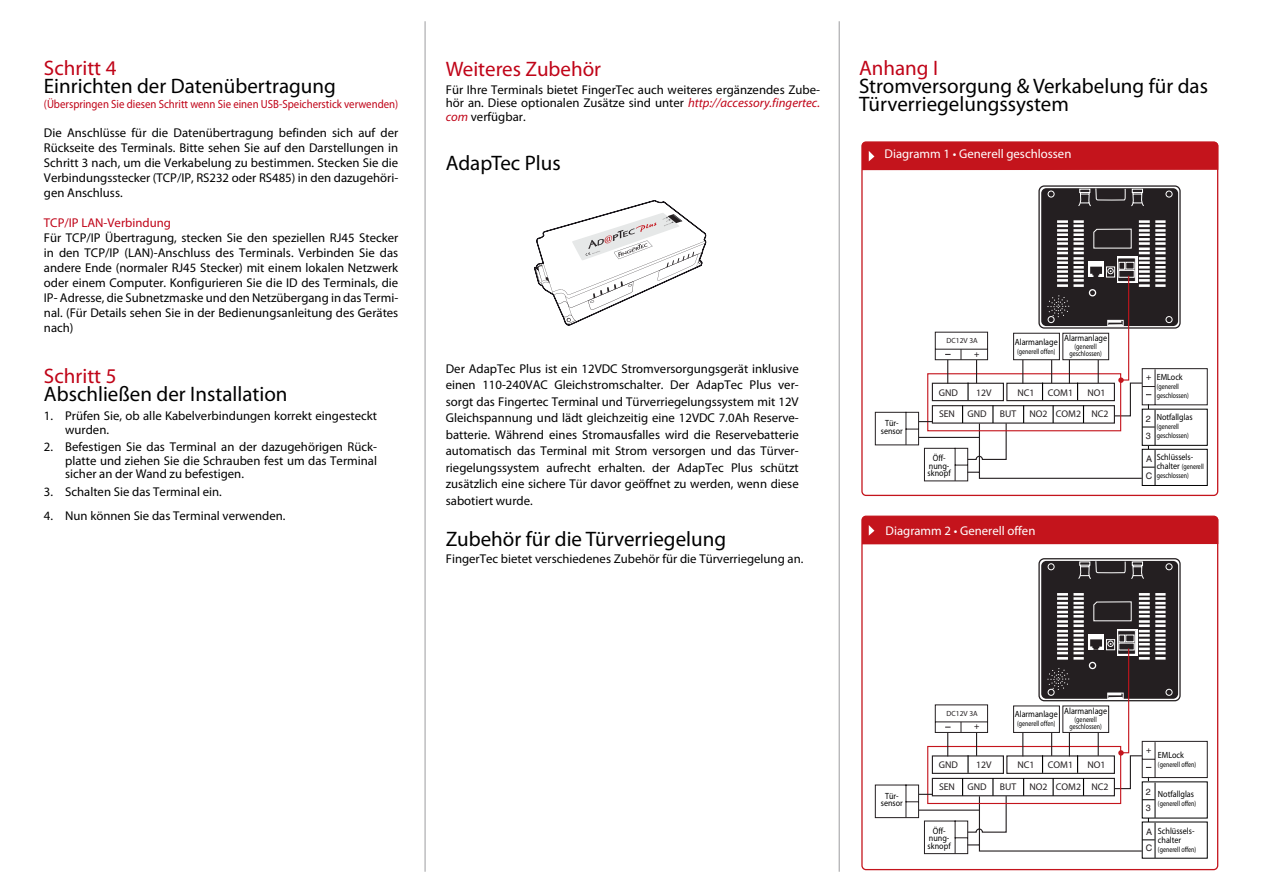
<style>
.page{position:relative;width:1263px;height:893px;background:#fff}
.page>*{position:absolute;margin:0;border:0;box-sizing:border-box;transform-origin:0 0}
.t1{font:21px/18px "Myriad Pro";color:#000}
.t2{font:21px "Myriad Pro";color:#c00418}
.t3{font:12.75px/15px "Myriad Pro";color:#000;text-align:justify}
.t4{font:12.75px "Myriad Pro";color:#fff}
.t5{font:12.75px "Myriad Pro";color:#c00418}
.t6{font:11.85px "Myriad Pro";color:#c00418;scale:.91 1}
.t7{font:9.75px "Myriad Pro";color:#241f21}
.t8{font:9px/7.5px "Myriad";color:#000;text-align:center;scale:.9 1}
.t9{font:9px/16.5px "Helvetica";color:#241f21}
.t10{font:7.5px/9px "Myriad";color:#000;scale:.8 1}
.t11{font:7.5px "Myriad Pro";color:#241f21}
.s1{font-style:italic;color:#c00418}
.s2{font-size:9px}
</style>
<div class="page">
<hr style="left:425px;top:21px;width:1px;height:851px;background:#9c9d9f">
<hr style="left:839px;top:21px;width:1px;height:851px;background:#9c9d9f">
<svg style="left:534px;top:200px;width:172px;height:126px"></svg>
<div style="left:862px;top:142px;width:356px;height:28px;background:#c4141c"></div>
<div style="left:862px;top:516px;width:356px;height:28px;background:#c4141c"></div>
<div style="left:1142px;top:449px;width:66px;height:37px;border:1px solid #000"></div>
<hr style="left:1155px;top:450px;width:1px;height:35px;background:#000">
<svg style="left:874px;top:187px;width:334px;height:295px"></svg>
<hr style="left:1155px;top:823px;width:1px;height:35px;background:#000">
<svg style="left:874px;top:560px;width:334px;height:294px"></svg>
<h1 class="t2" style="left:44px;top:55px;width:74px">Schritt 4</h1>
<h1 class="t1" style="left:44px;top:77px;width:293px">Einrichten der Datenübertragung</h1>
<p class="t6" style="left:44px;top:97px;width:391px">(Überspringen Sie diesen Schritt wenn Sie einen USB-Speicherstick verwenden)</p>
<p class="t3" style="left:44px;top:125px;width:356px">Die Anschlüsse für die Datenübertragung befinden sich auf der Rückseite des Terminals. Bitte sehen Sie auf den Darstellungen in Schritt 3 nach, um die Verkabelung zu bestimmen. Stecken Sie die Verbindungsstecker (TCP/IP, RS232 oder RS485) in den dazugehöri&shy;gen Anschluss.</p>
<p class="t5" style="left:44px;top:215px;width:128px">TCP/IP LAN-Verbindung</p>
<p class="t3" style="left:44px;top:230px;width:356px">Für TCP/IP Übertragung, stecken Sie den speziellen RJ45 Stecker in den TCP/IP (LAN)-Anschluss des Terminals. Verbinden Sie das andere Ende (normaler RJ45 Stecker) mit einem lokalen Netzwerk oder einem Computer. Konfigurieren Sie die ID des Terminals, die IP- Adresse, die Subnetzmaske und den Netzübergang in das Termi&shy;nal. (Für Details sehen Sie in der Bedienungsanleitung des Gerätes nach)</p>
<h1 class="t2" style="left:44px;top:363px;width:74px">Schritt 5</h1>
<h1 class="t1" style="left:44px;top:384px;width:245px">Abschließen der Installation</h1>
<p class="t3" style="left:65px;top:409px;width:313px;line-height:13.5px;text-indent:-21px">1. Prüfen Sie, ob alle Kabelverbindungen korrekt eingesteckt wurden.</p>
<p class="t3" style="left:65px;top:440px;width:313px;line-height:13.5px;text-indent:-21px">2. Befestigen Sie das Terminal an der dazugehörigen Rück&shy;platte und ziehen Sie die Schrauben fest um das Terminal sicher an der Wand zu befestigen.</p>
<p class="t3" style="left:44px;top:484px;width:179px">3. Schalten Sie das Terminal ein.</p>
<p class="t3" style="left:44px;top:508px;width:243px">4. Nun können Sie das Terminal verwenden.</p>
<h1 class="t2" style="left:446px;top:56px;width:157px">Weiteres Zubehör</h1>
<p class="t3" style="left:446px;top:83px;width:376px;line-height:13.5px">Für Ihre Terminals bietet FingerTec auch weiteres ergänzendes Zube&shy;hör an. Diese optionalen Zusätze sind unter <span class="s1">http://accessory.fingertec. com</span> verfügbar.</p>
<h1 class="t1" style="left:446px;top:154px;width:116px">AdapTec Plus</h1>
<h1 class="t2" style="left:859px;top:55px;width:81px">Anhang I</h1>
<h1 class="t1" style="left:859px;top:77px;width:351px">Stromversorgung &amp; Verkabelung für das<br>Türverriegelungssystem</h1>
<p class="t4" style="left:884px;top:146px;width:188px">Diagramm 1 • Generell geschlossen</p>
<p class="t3" style="left:446px;top:360px;width:354px;line-height:16.5px">Der AdapTec Plus ist ein 12VDC Stromversorgungsgerät inklusive einen 110-240VAC Gleichstromschalter. Der AdapTec Plus ver&shy;sorgt das Fingertec Terminal und Türverriegelungssystem mit 12V Gleichspannung und lädt gleichzeitig eine 12VDC 7.0Ah Reserve&shy;batterie. Während eines Stromausfalles wird die Reservebatterie automatisch das Terminal mit Strom versorgen und das Türver&shy;riegelungssystem aufrecht erhalten. der AdapTec Plus schützt zusätzlich eine sichere Tür davor geöffnet zu werden, wenn diese sabotiert wurde.</p>
<h1 class="t1" style="left:446px;top:530px;width:282px">Zubehör für die Türverriegelung</h1>
<p class="t3" style="left:446px;top:551px;width:359px">FingerTec bietet verschiedenes Zubehör für die Türverriegelung an.</p>
<p class="t11" style="left:946px;top:336px;width:33px">DC12V 3A</p>
<p class="t9" style="left:974px;top:346px;width:7px">+</p>
<p class="t8" style="left:1064px;top:335px;width:49px">Alarmanlage</p>
<p class="t10" style="left:1069px;top:343px;width:42px;line-height:7.5px;text-align:center">(generell geschlossen)</p>
<p class="t8" style="left:1015px;top:338px;width:49px">Alarmanlage</p>
<p class="t10" style="left:1017px;top:347px;width:49px">(generell offen)</p>
<p class="t8" style="left:881px;top:420px;width:26px">Tür&shy;sensor</p>
<p class="t7" style="left:939px;top:386px;width:21px">GND</p>
<p class="t7" style="left:976px;top:386px;width:17px">12V</p>
<p class="t7" style="left:1017px;top:386px;width:19px">NC1</p>
<p class="t7" style="left:1048px;top:386px;width:27px">COM1</p>
<p class="t7" style="left:1087px;top:386px;width:20px">NO1</p>
<p class="t7" style="left:939px;top:408px;width:18px">SEN</p>
<p class="t7" style="left:967px;top:408px;width:21px">GND</p>
<p class="t7" style="left:1000px;top:408px;width:18px">BUT</p>
<p class="t7" style="left:1029px;top:408px;width:81px">NO2 COM2 NC2</p>
<p class="t8" style="left:928px;top:455px;width:27px">Öff&shy;nung&shy;sknopf</p>
<p class="t4" style="left:885px;top:523px;width:151px">Diagramm 2 • Generell offen</p>
<p class="t8" style="left:1157px;top:374px;width:30px">EMLock</p>
<p class="t10" style="left:1157px;top:383px;width:42px">(generell geschlossen)</p>
<p class="t8" style="left:1157px;top:414px;width:42px">Notfallglas</p>
<p class="t10" style="left:1157px;top:422px;width:42px">(generell geschlossen)</p>
<p class="t8" style="left:1157px;top:454px;width:42px">Schlüssels-</p>
<p class="t10" style="left:1157px;top:463px;width:60px"><span class="s2">chalter</span> (generell geschlossen)</p>
<p class="t9" style="left:1146px;top:369px;width:7px">+</p>
<p class="t9" style="left:1146px;top:411px;width:7px">2<br>3</p>
<p class="t9" style="left:1146px;top:451px;width:8px">A<br>C</p>
<p class="t8" style="left:881px;top:792px;width:26px">Tür&shy;sensor</p>
<p class="t11" style="left:946px;top:709px;width:33px">DC12V 3A</p>
<p class="t9" style="left:974px;top:718px;width:7px">+</p>
<p class="t8" style="left:1064px;top:708px;width:49px">Alarmanlage</p>
<p class="t10" style="left:1069px;top:716px;width:42px;line-height:7.5px;text-align:center">(generell geschlossen)</p>
<p class="t8" style="left:1015px;top:711px;width:49px">Alarmanlage</p>
<p class="t10" style="left:1017px;top:720px;width:49px">(generell offen)</p>
<p class="t7" style="left:939px;top:759px;width:21px">GND</p>
<p class="t7" style="left:976px;top:759px;width:17px">12V</p>
<p class="t7" style="left:1017px;top:759px;width:19px">NC1</p>
<p class="t7" style="left:1048px;top:759px;width:27px">COM1</p>
<p class="t7" style="left:1087px;top:759px;width:20px">NO1</p>
<p class="t7" style="left:939px;top:781px;width:18px">SEN</p>
<p class="t7" style="left:967px;top:781px;width:21px">GND</p>
<p class="t7" style="left:1000px;top:781px;width:18px">BUT</p>
<p class="t7" style="left:1029px;top:781px;width:81px">NO2 COM2 NC2</p>
<p class="t8" style="left:928px;top:827px;width:27px">Öff&shy;nung&shy;sknopf</p>
<p class="t9" style="left:1146px;top:742px;width:7px">+</p>
<p class="t9" style="left:1146px;top:784px;width:7px">2<br>3</p>
<p class="t9" style="left:1146px;top:824px;width:8px">A<br>C</p>
<p class="t8" style="left:1158px;top:751px;width:30px">EMLock</p>
<p class="t10" style="left:1158px;top:760px;width:49px">(generell offen)</p>
<p class="t8" style="left:1158px;top:791px;width:42px">Notfallglas</p>
<p class="t10" style="left:1158px;top:800px;width:49px">(generell offen)</p>
<p class="t8" style="left:1158px;top:827px;width:42px;line-height:9px;text-align:left">Schlüssels&shy;chalter</p>
<p class="t10" style="left:1158px;top:845px;width:49px">(generell offen)</p>
</div>
